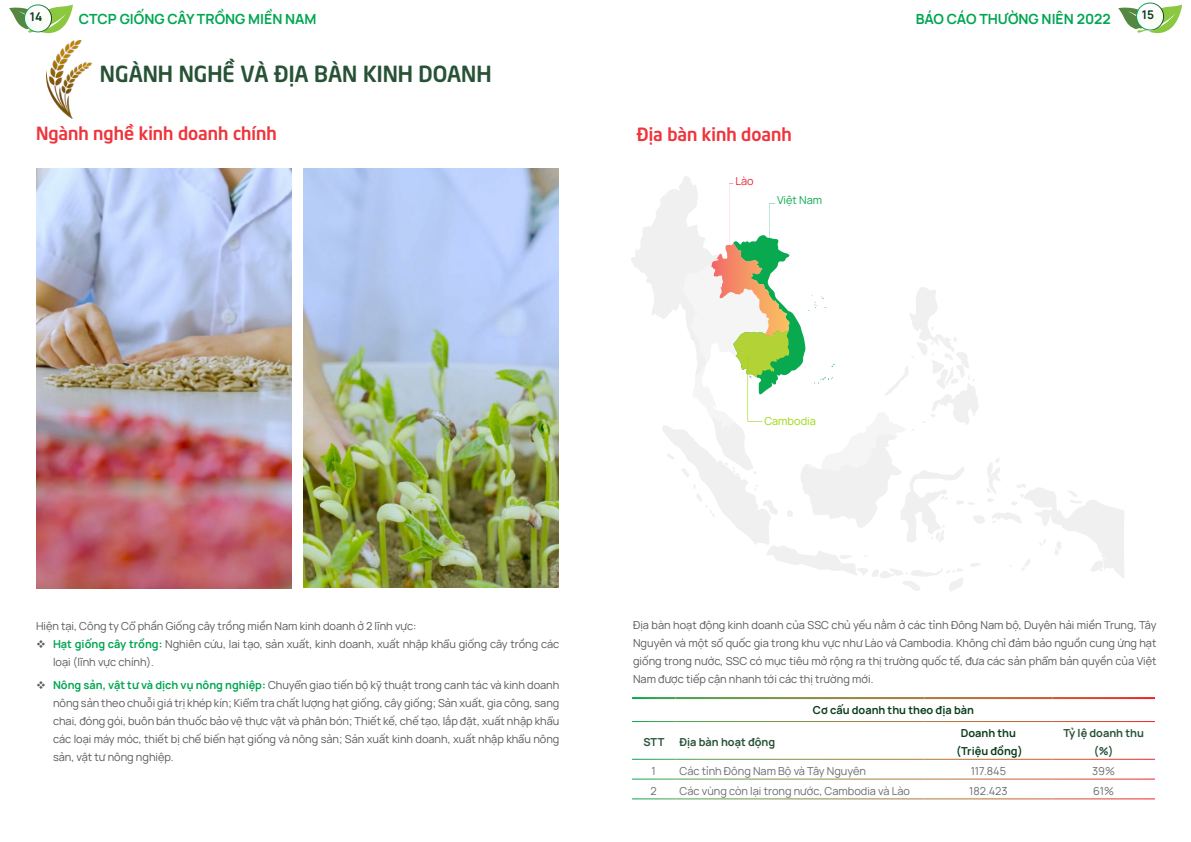
<style>
.page{position:relative;width:1191px;height:842px;background:#fff}
.page>*{position:absolute;margin:0;border:0;box-sizing:border-box;transform-origin:0 0}
.t1{font:700 22px "UTM Neo Sans Intel";color:#275235}
.t2{font:700 18px "UTM Neo Sans Intel";color:#ef343c}
.t3{font:700 14px "Manrope";color:#00a652}
.t4{font:700 12px "Manrope";color:#0c3d1c}
.t5{font:11px/18px "Manrope";color:#58595b;text-align:justify}
.t6{font:11px "Manrope";color:#6a6b6d}
.t7{font:700 11px/18px "Manrope";color:#0c3d1c;text-align:center}
.t8{font:700 11px/18px "Manrope";color:#275235;text-align:center}
.t9{font:11px "Manrope";color:#99d90a}
.t10{font:11px "Manrope";color:#08a94f}
.t11{font:11px "Manrope";color:#ee2535}
.s1{font-weight:700;color:#00a652}
</style>
<div class="page">
<img style="left:46px;top:41px;width:45px;height:78px">
<img style="left:36px;top:169px;width:256px;height:419px">
<img style="left:304px;top:168px;width:255px;height:420px">
<svg style="left:631px;top:176px;width:493px;height:415px"></svg>
<svg style="left:9px;top:4px;width:64px;height:29px"></svg>
<svg style="left:25px;top:5px;width:27px;height:27px"></svg>
<div style="left:24px;top:4px;width:28px;height:28px;border:1px solid #fff;border-radius:50%"></div>
<svg style="left:1118px;top:4px;width:64px;height:29px"></svg>
<svg style="left:1136px;top:3px;width:27px;height:27px"></svg>
<div style="left:1136px;top:2px;width:28px;height:29px;border:1px solid #fff;border-radius:50%"></div>
<p class="t4" style="left:30px;top:9px;width:14px">14</p>
<p class="t3" style="left:79px;top:10px;width:239px">CTCP GIỐNG CÂY TRỒNG MIỀN NAM</p>
<p class="t3" style="left:915px;top:10px;width:197px">BÁO CÁO THƯỜNG NIÊN 2022</p>
<p class="t4" style="left:1141px;top:7px;width:14px">15</p>
<h1 class="t1" style="left:100px;top:56px;width:393px">NGÀNH NGHỀ VÀ ĐỊA BÀN KINH DOANH</h1>
<h2 class="t2" style="left:36px;top:118px;width:242px">Ngành nghề kinh doanh chính</h2>
<h2 class="t2" style="left:637px;top:119px;width:156px">Địa bàn kinh doanh</h2>
<p class="t11" style="left:735px;top:174px;width:20px">Lào</p>
<p class="t10" style="left:777px;top:193px;width:46px">Việt Nam</p>
<p class="t9" style="left:764px;top:413px;width:53px">Cambodia</p>
<p class="t5" style="left:53px;top:616px;width:508px;text-align:left;text-indent:-17px">Hiện tại, Công ty Cổ phần Giống cây trồng miền Nam kinh doanh ở 2 lĩnh vực:<br><span class="s1">Hạt giống cây trồng:</span> Nghiên cứu, lai tạo, sản xuất, kinh doanh, xuất nhập khẩu giống cây trồng các loại (lĩnh vực chính).</p>
<p class="t5" style="left:53px;top:676px;width:508px"><span class="s1">Nông sản, vật tư và dịch vụ nông nghiệp:</span> Chuyển giao tiến bộ kỹ thuật trong canh tác và kinh doanh nông sản theo chuỗi giá trị khép kín; Kiểm tra chất lượng hạt giống, cây giống; Sản xuất, gia công, sang chai, đóng gói, buôn bán thuốc bảo vệ thực vật và phân bón; Thiết kế, chế tạo, lắp đặt, xuất nhập khẩu các loại máy móc, thiết bị chế biến hạt giống và nông sản; Sản xuất kinh doanh, xuất nhập khẩu nông sản, vật tư nông nghiệp.</p>
<p class="t5" style="left:633px;top:615px;width:525px">Địa bàn hoạt động kinh doanh của SSC chủ yếu nằm ở các tỉnh Đông Nam bộ, Duyên hải miền Trung, Tây Nguyên và một số quốc gia trong khu vực như Lào và Cambodia. Không chỉ đảm bảo nguồn cung ứng hạt giống trong nước, SSC có mục tiêu mở rộng ra thị trường quốc tế, đưa các sản phẩm bản quyền của Việt Nam được tiếp cận nhanh tới các thị trường mới.</p>
<p class="t7" style="left:813px;top:700px;width:163px">Cơ cấu doanh thu theo địa bàn</p>
<p class="t8" style="left:643px;top:733px;width:23px">STT</p>
<p class="t8" style="left:679px;top:733px;width:97px">Địa bàn hoạt động</p>
<p class="t7" style="left:956px;top:724px;width:68px">Doanh thu (Triệu đồng)</p>
<p class="t8" style="left:1063px;top:724px;width:82px">Tỷ lệ doanh thu (%)</p>
<p class="t6" style="left:651px;top:763px;width:6px">1</p>
<p class="t6" style="left:679px;top:763px;width:188px">Các tỉnh Đông Nam Bộ và Tây Nguyên</p>
<p class="t6" style="left:970px;top:763px;width:37px">117.845</p>
<p class="t6" style="left:1092px;top:763px;width:24px">39%</p>
<p class="t6" style="left:650px;top:783px;width:8px">2</p>
<p class="t6" style="left:679px;top:783px;width:232px">Các vùng còn lại trong nước, Cambodia và Lào</p>
<p class="t6" style="left:969px;top:783px;width:40px">182.423</p>
<p class="t6" style="left:1093px;top:783px;width:22px">61%</p>
</div>
